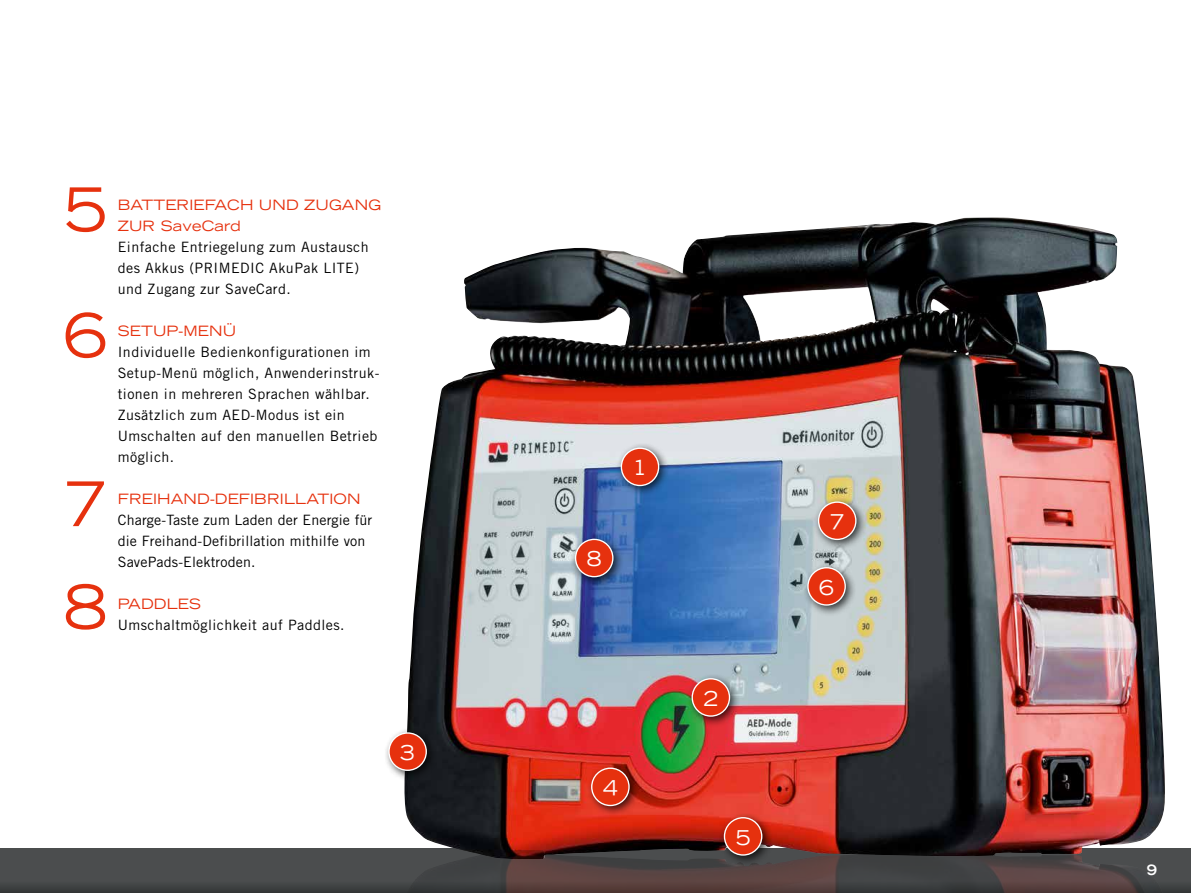
<style>
.page{position:relative;width:1191px;height:893px;background:#fff}
.page>*{position:absolute;margin:0;border:0;box-sizing:border-box;transform-origin:0 0}
.t1{font:expanded 60px "Trade Gothic LH";color:#e6310e}
.t2{font:expanded 20.4px "Trade Gothic LH";color:#fff}
.t3{font:14.25px/21px "Trade Gothic";letter-spacing:.03em;color:#000}
.t4{font:14.25px/21px "Trade Gothic";letter-spacing:.01em;color:#000}
.t5{font:expanded 14.25px/21px "Trade Gothic LH";letter-spacing:.01em;color:#e6310e}
.t6{font:700 expanded 14.25px "Trade Gothic LH";color:#fff}
</style>
<div class="page">
<div style="left:0;top:848px;width:1191px;height:45px;background:linear-gradient(to bottom,#505152,#414444)"></div>
<img style="left:403px;top:217px;width:763px;height:642px">
<img style="left:406px;top:850px;width:756px;height:43px">
<div style="left:616px;top:443px;width:54px;height:54px;background:#000;opacity:.75"></div>
<div style="left:621px;top:448px;width:37px;height:37px;background:#e6310e;border-radius:50%"></div>
<div style="left:620px;top:448px;width:39px;height:38px;border:1px solid #fff;border-radius:50%"></div>
<div style="left:687px;top:673px;width:54px;height:55px;background:#000;opacity:.75"></div>
<div style="left:692px;top:679px;width:37px;height:37px;background:#e6310e;border-radius:50%"></div>
<div style="left:691px;top:678px;width:39px;height:39px;border:1px solid #fff;border-radius:50%"></div>
<div style="left:570px;top:534px;width:54px;height:54px;background:#000;opacity:.75"></div>
<div style="left:575px;top:539px;width:38px;height:38px;background:#e6310e;border-radius:50%"></div>
<div style="left:575px;top:539px;width:38px;height:38px;border:1px solid #fff;border-radius:50%"></div>
<div style="left:586px;top:763px;width:54px;height:54px;background:#000;opacity:.75"></div>
<div style="left:592px;top:768px;width:37px;height:37px;background:#e6310e;border-radius:50%"></div>
<div style="left:591px;top:767px;width:38px;height:39px;border:1px solid #fff;border-radius:50%"></div>
<div style="left:802px;top:562px;width:54px;height:55px;background:#000;opacity:.75"></div>
<div style="left:808px;top:568px;width:37px;height:37px;background:#e6310e;border-radius:50%"></div>
<div style="left:807px;top:567px;width:39px;height:39px;border:1px solid #fff;border-radius:50%"></div>
<div style="left:383px;top:727px;width:54px;height:55px;background:#000;opacity:.75"></div>
<div style="left:389px;top:733px;width:37px;height:37px;background:#e6310e;border-radius:50%"></div>
<div style="left:388px;top:732px;width:39px;height:39px;border:1px solid #fff;border-radius:50%"></div>
<div style="left:719px;top:812px;width:54px;height:55px;background:#000;opacity:.75"></div>
<div style="left:724px;top:818px;width:37px;height:37px;background:#e6310e;border-radius:50%"></div>
<div style="left:724px;top:817px;width:38px;height:39px;border:1px solid #fff;border-radius:50%"></div>
<div style="left:813px;top:496px;width:54px;height:55px;background:#000;opacity:.75"></div>
<div style="left:818px;top:502px;width:38px;height:37px;background:#e6310e;border-radius:50%"></div>
<div style="left:818px;top:501px;width:38px;height:39px;border:1px solid #fff;border-radius:50%"></div>
<h1 class="t1" style="left:64px;top:170px;width:45px">5</h1>
<p class="t5" style="left:118px;top:194px;width:265px">BATTERIEFACH UND ZUGANG<br>ZUR SaveCard</p>
<p class="t3" style="left:118px;top:236px;width:252px">Einfache Entriegelung zum Austausch des Akkus (PRIMEDIC AkuPak LITE) und Zugang zur SaveCard.</p>
<h1 class="t1" style="left:64px;top:296px;width:45px">6</h1>
<p class="t5" style="left:118px;top:320px;width:120px">SETUP-MENÜ</p>
<p class="t3" style="left:118px;top:341px;width:263px">Individuelle Bedienkonfigurationen im Setup-Menü möglich, Anwenderinstruk&shy;tionen in mehreren Sprachen wählbar.<br>Zusätzlich zum AED-Modus ist ein Umschalten auf den manuellen Betrieb möglich.</p>
<h1 class="t1" style="left:64px;top:464px;width:45px">7</h1>
<h1 class="t1" style="left:64px;top:567px;width:45px">8</h1>
<p class="t5" style="left:118px;top:488px;width:244px">FREIHAND-DEFIBRILLATION</p>
<p class="t4" style="left:118px;top:509px;width:256px">Charge-Taste zum Laden der Energie für die Freihand-Defibrillation mithilfe von<br>SavePads-Elektroden.</p>
<p class="t5" style="left:118px;top:593px;width:85px">PADDLES</p>
<p class="t3" style="left:118px;top:614px;width:228px">Umschaltmöglichkeit auf Paddles.</p>
<h2 class="t2" style="left:400px;top:739px;width:16px">3</h2>
<h2 class="t2" style="left:587px;top:545px;width:16px">8</h2>
<h2 class="t2" style="left:632px;top:454px;width:16px">1</h2>
<h2 class="t2" style="left:603px;top:774px;width:16px">4</h2>
<h2 class="t2" style="left:703px;top:685px;width:16px">2</h2>
<h2 class="t2" style="left:735px;top:824px;width:16px">5</h2>
<h2 class="t2" style="left:830px;top:508px;width:16px">7</h2>
<h2 class="t2" style="left:819px;top:574px;width:16px">6</h2>
<p class="t6" style="left:1146px;top:860px;width:12px">9</p>
</div>
